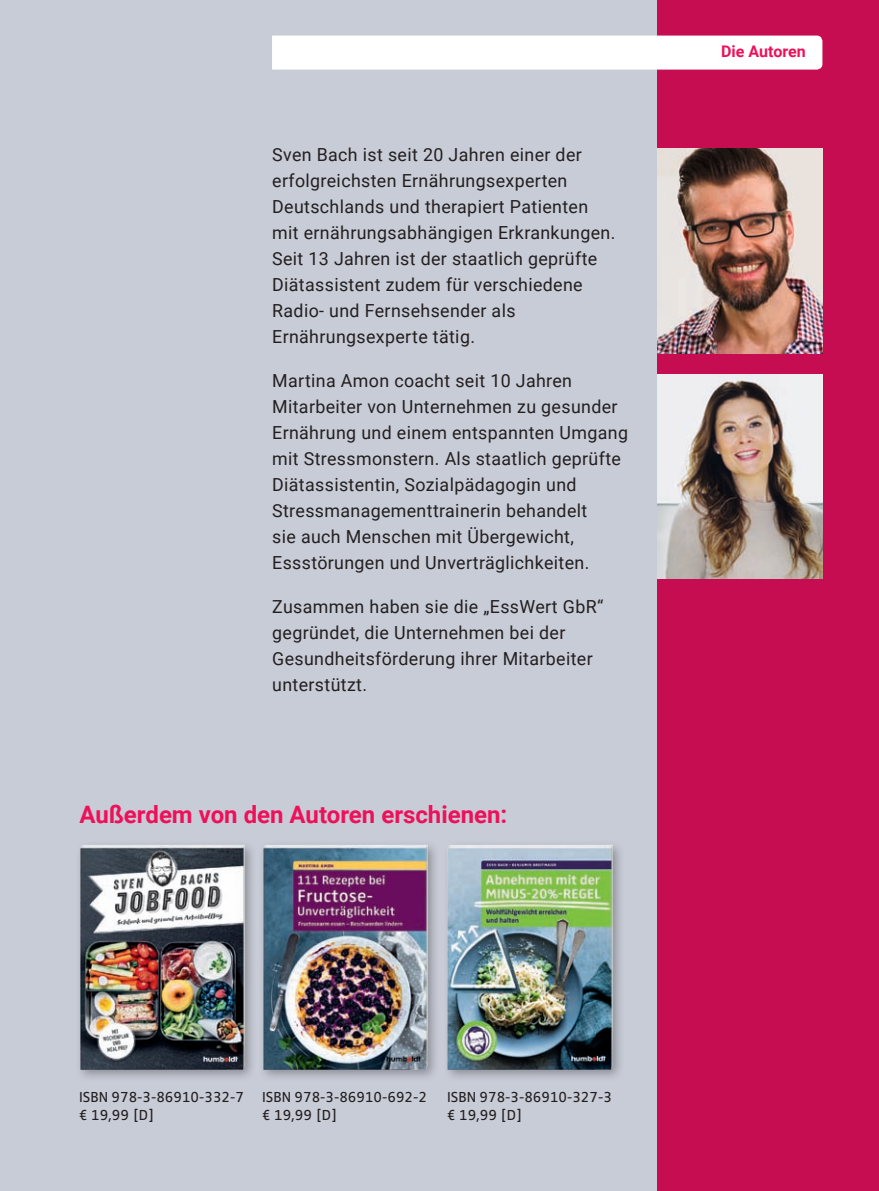
<style>
.page{position:relative;width:879px;height:1191px;background:#c8ccd7}
.page>*{position:absolute;margin:0;border:0;box-sizing:border-box;transform-origin:0 0}
._00_U4_Zwischenübers{font:700 24px "Roboto";color:#ee1059}
._01_Innenklappen_Fla{font:18px/26px "Roboto";letter-spacing:.02em;color:#231f20}
.t1{font:700 16px "Roboto";color:#ee1059}
.t2{font:15px/18px "Zwo Pro";color:#231f20}
</style>
<div class="page">
<div style="left:658px;top:0;width:221px;height:1191px;background:#c60d52"></div>
<div style="left:272px;top:36px;width:550px;height:34px;background:#fff"></div>
<img style="left:658px;top:149px;width:164px;height:204px">
<img style="left:658px;top:374px;width:164px;height:204px">
<div style="left:258px;top:840px;width:182px;height:242px;background:#c4c7d2"></div>
<img style="left:263px;top:845px;width:171px;height:232px">
<div style="left:75px;top:840px;width:182px;height:242px;background:#231f20;opacity:.35"></div>
<div style="left:443px;top:840px;width:182px;height:242px;background:#231f20;opacity:.35"></div>
<p class="_01_Innenklappen_Fla" style="left:272px;top:141px;width:317px">Sven Bach ist seit 20 Jahren einer der erfolgreichsten Ernährungsexperten<br>Deutschlands und therapiert Patienten</p>
<p class="_01_Innenklappen_Fla" style="left:272px;top:219px;width:345px">mit ernährungsabhängigen Erkrankungen.</p>
<p class="_01_Innenklappen_Fla" style="left:272px;top:245px;width:327px">Seit 13 Jahren ist der staatlich geprüfte<br>Diätassistent zudem für verschiedene<br>Radio- und Fernsehsender als</p>
<p class="_01_Innenklappen_Fla" style="left:272px;top:323px;width:204px">Ernährungsexperte tätig.</p>
<p class="_01_Innenklappen_Fla" style="left:272px;top:367px;width:357px">Martina Amon coacht seit 10 Jahren Mitarbeiter von Unternehmen zu gesunder Ernährung und einem entspannten Umgang mit Stressmonstern. Als staatlich geprüfte Diätassistentin, Sozialpädagogin und Stressmanagementtrainerin behandelt<br>sie auch Menschen mit Übergewicht, Essstörungen und Unverträglichkeiten.</p>
<p class="_01_Innenklappen_Fla" style="left:272px;top:593px;width:333px">Zusammen haben sie die „EssWert GbR“ gegründet, die Unternehmen bei der<br>Gesundheitsförderung ihrer Mitarbeiter unterstützt.</p>
<p class="_00_U4_Zwischenübers" style="left:79px;top:798px;width:429px">Außerdem von den Autoren erschienen:</p>
<p class="t1" style="left:721px;top:40px;width:86px">Die Autoren</p>
<p class="t2" style="left:79px;top:1088px;width:166px">ISBN 978-3-86910-332-7 € 19,99 [D]</p>
<p class="t2" style="left:262px;top:1088px;width:166px">ISBN 978-3-86910-692-2 € 19,99 [D]</p>
<p class="t2" style="left:447px;top:1088px;width:166px">ISBN 978-3-86910-327-3</p>
<p class="t2" style="left:447px;top:1106px;width:77px">€ 19,99 [D]</p>
</div>
